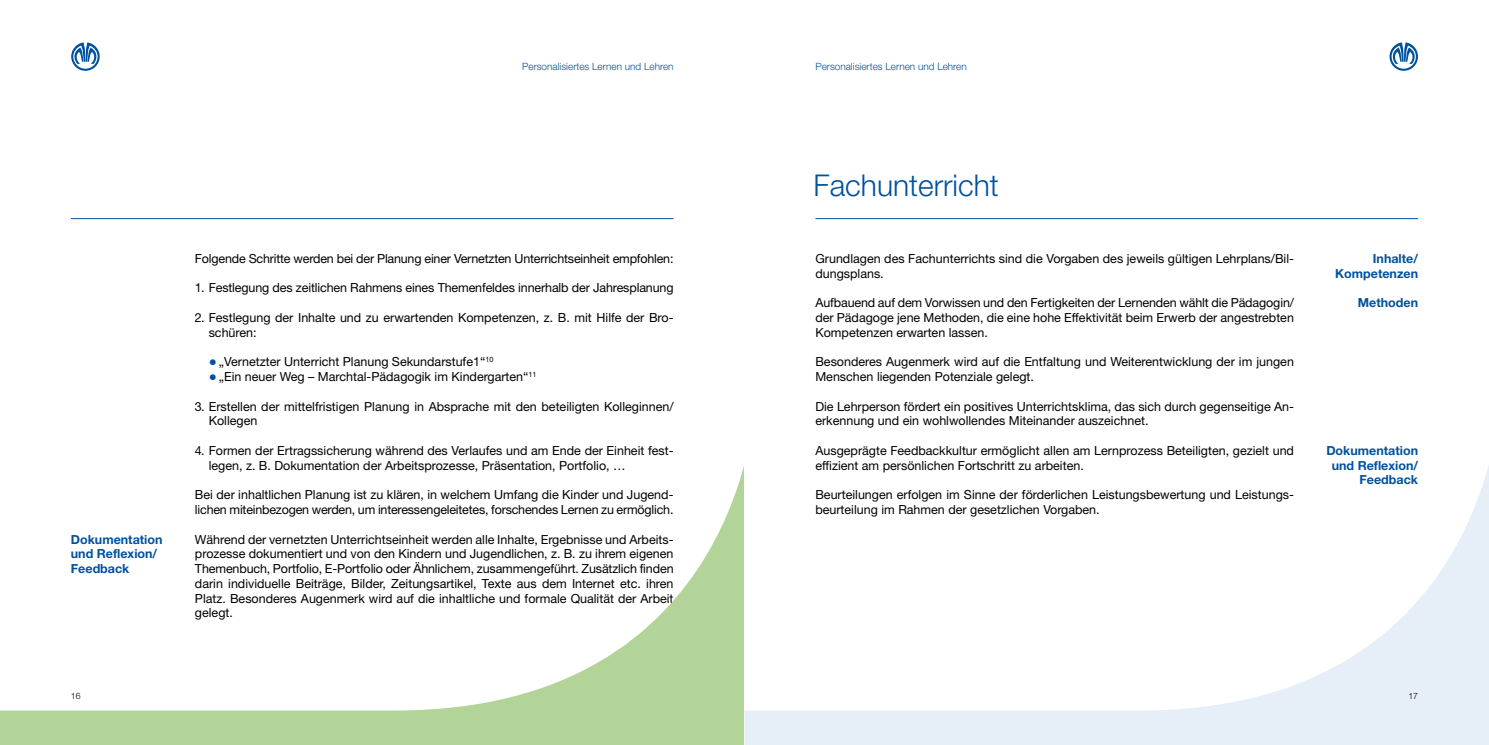
<style>
.page{position:relative;width:1489px;height:745px;background:#fff}
.page>*{position:absolute;margin:0;border:0;box-sizing:border-box;transform-origin:0 0}
.t1{font:300 30px "Helvetica Neue";color:#00519e}
.t2{font:12.5px/14.8px "Helvetica Neue";color:#000}
.t3{font:700 12.5px/14.8px "Helvetica Neue";color:#00519e;text-align:right}
.t4{font:300 10px "Helvetica Neue";color:#00519e}
.t5{font:300 8.75px "Helvetica Neue";color:#000}
.s1{font-size:16.25px;color:#00519e}
</style>
<div class="page">
<svg style="left:71px;top:42px;width:29px;height:29px"></svg>
<svg style="left:1389px;top:42px;width:28px;height:29px"></svg>
<hr style="left:71px;top:218px;width:602px;height:1px;background:#00519e">
<hr style="left:815px;top:218px;width:602px;height:1px;background:#00519e">
<svg style="left:0;top:466px;width:744px;height:278px"></svg>
<svg style="left:744px;top:469px;width:744px;height:275px"></svg>
<p class="t4" style="left:522px;top:60px;width:153px">Personalisiertes Lernen und Lehren</p>
<p class="t4" style="left:815px;top:60px;width:153px">Personalisiertes Lernen und Lehren</p>
<p class="t3" style="left:71px;top:531px;width:93px;text-align:left">Dokumentation und Reflexion/<br>Feedback</p>
<p class="t5" style="left:71px;top:689px;width:11px">16</p>
<p class="t2" style="left:195px;top:251px;width:480px">Folgende Schritte werden bei der Planung einer Vernetzten Unterrichtseinheit empfohlen:</p>
<p class="t2" style="left:195px;top:280px;width:480px">1. Festlegung des zeitlichen Rahmens eines Themenfeldes innerhalb der Jahresplanung</p>
<p class="t2" style="left:209px;top:310px;width:466px;text-indent:-14px">2. Festlegung der Inhalte und zu erwartenden Kompetenzen, z. B. mit Hilfe der Bro&shy;schüren:</p>
<p class="t2" style="left:209px;top:354px;width:286px"><span class="s1">•</span>„Vernetzter Unterricht Planung Sekundarstufe1“<sup>10</sup></p>
<p class="t2" style="left:209px;top:369px;width:329px"><span class="s1">•</span>„Ein neuer Weg – Marchtal-Pädagogik im Kindergarten“<sup>11</sup></p>
<p class="t2" style="left:209px;top:398px;width:466px;text-indent:-14px">3. Erstellen der mittelfristigen Planung in Absprache mit den beteiligten Kolleginnen/<br>Kollegen</p>
<p class="t2" style="left:209px;top:442px;width:466px;text-indent:-14px">4. Formen der Ertragssicherung während des Verlaufes und am Ende der Einheit fest&shy;legen, z. B. Dokumentation der Arbeitsprozesse, Präsentation, Portfolio, …</p>
<p class="t2" style="left:195px;top:487px;width:480px">Bei der inhaltlichen Planung ist zu klären, in welchem Umfang die Kinder und Jugend&shy;lichen miteinbezogen werden, um interessengeleitetes, forschendes Lernen zu ermöglich.</p>
<p class="t2" style="left:195px;top:531px;width:480px;text-align:justify">Während der vernetzten Unterrichtseinheit werden alle Inhalte, Ergebnisse und Arbeits&shy;prozesse dokumentiert und von den Kindern und Jugendlichen, z. B. zu ihrem eigenen Themenbuch, Portfolio, E-Portfolio oder Ähnlichem, zusammengeführt. Zusätzlich finden darin individuelle Beiträge, Bilder, Zeitungsartikel, Texte aus dem Internet etc. ihren Platz. Besonderes Augenmerk wird auf die inhaltliche und formale Qualität der Arbeit gelegt.</p>
<h1 class="t1" style="left:813px;top:167px;width:187px">Fachunterricht</h1>
<p class="t2" style="left:815px;top:251px;width:480px">Grundlagen des Fachunterrichts sind die Vorgaben des jeweils gültigen Lehrplans/Bil&shy;dungsplans.</p>
<p class="t2" style="left:815px;top:295px;width:480px;text-align:justify">Aufbauend auf dem Vorwissen und den Fertigkeiten der Lernenden wählt die Pädagogin/ der Pädagoge jene Methoden, die eine hohe Effektivität beim Erwerb der angestrebten Kompetenzen erwarten lassen.</p>
<p class="t2" style="left:815px;top:354px;width:480px">Besonderes Augenmerk wird auf die Entfaltung und Weiterentwicklung der im jungen<br>Menschen liegenden Potenziale gelegt.</p>
<p class="t2" style="left:815px;top:398px;width:480px">Die Lehrperson fördert ein positives Unterrichtsklima, das sich durch gegenseitige An&shy;erkennung und ein wohlwollendes Miteinander auszeichnet.</p>
<p class="t2" style="left:815px;top:442px;width:480px">Ausgeprägte Feedbackkultur ermöglicht allen am Lernprozess Beteiligten, gezielt und effizient am persönlichen Fortschritt zu arbeiten.</p>
<p class="t2" style="left:815px;top:487px;width:480px">Beurteilungen erfolgen im Sinne der förderlichen Leistungsbewertung und Leistungs&shy;beurteilung im Rahmen der gesetzlichen Vorgaben.</p>
<p class="t3" style="left:1334px;top:251px;width:84px">Inhalte/<br>Kompetenzen</p>
<p class="t3" style="left:1357px;top:295px;width:62px">Methoden</p>
<p class="t3" style="left:1326px;top:442px;width:93px">Dokumentation und Reflexion/<br>Feedback</p>
<p class="t5" style="left:1408px;top:689px;width:11px">17</p>
</div>
